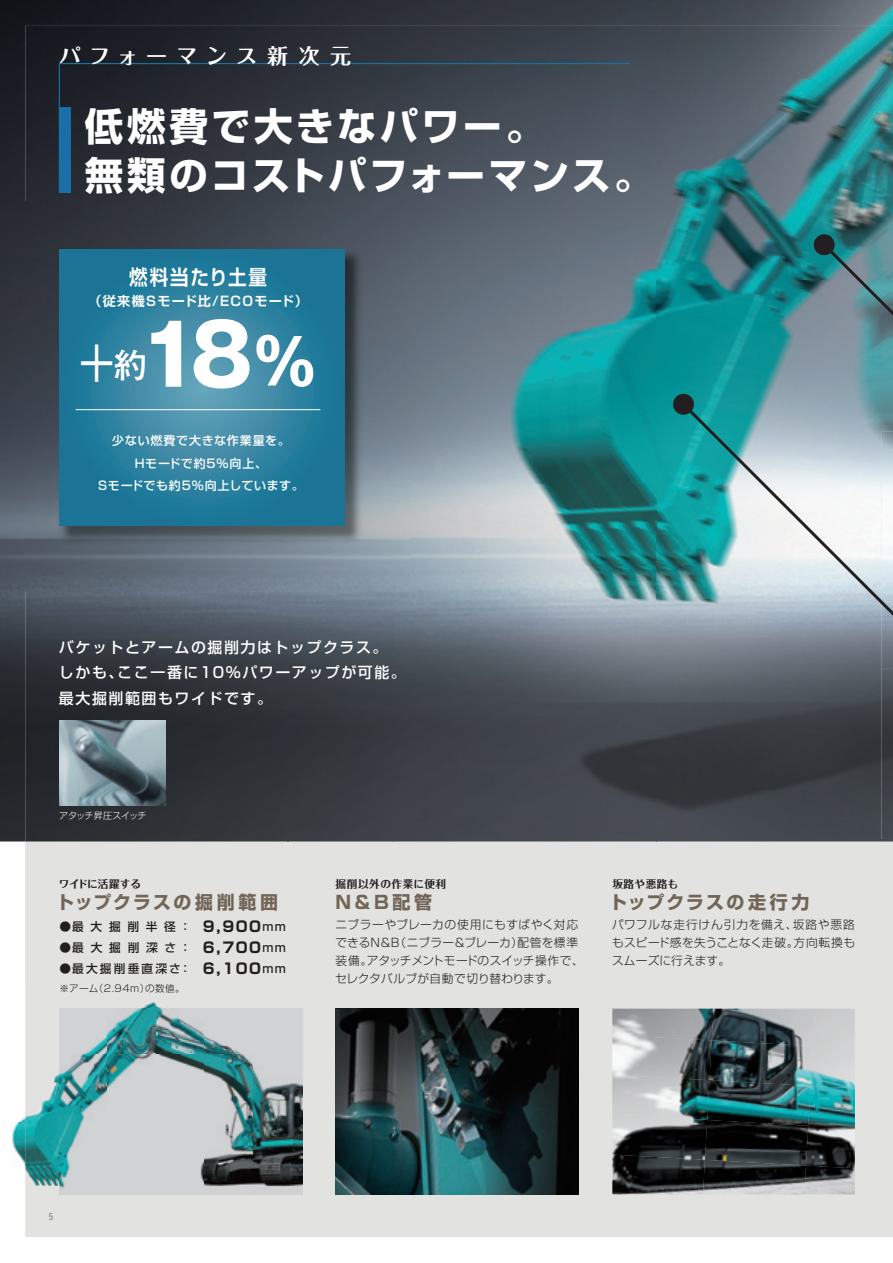
<style>
.page{position:relative;width:893px;height:1263px;background:#fff}
.page>*{position:absolute;margin:0;border:0;box-sizing:border-box;transform-origin:0 0}
.t1{font:83.7px "Gothic MB101 Pr 5 Bold 90 pv RKSJ H";color:#fff}
.t2{font:50.25px "Gothic MB101 Pr 5 Regular 90 pv RKSJ H";color:#fff;scale:.83 1}
.t3{font:38.4px/48.6px "Shin Go Pr 5 Bold 90 pv RKSJ H";letter-spacing:.08em;color:#fff}
.t4{font:21px "Folk Pro Bold 90 pv RKSJ H";letter-spacing:.43em;color:#fff}
.t5{font:20.7px "Shin Go Pr 5 De Bold 90 pv RKSJ H";letter-spacing:.095em;color:#fff;scale:.9 1}
.t6{font:18px "Shin Go Pr 5 Bold 90 pv RKSJ H";letter-spacing:.135em;color:#716557}
.t7{font:18px "Shin Go Pr 5 Bold 90 pv RKSJ H";letter-spacing:.115em;color:#716557}
.t8{font:15px/25.5px "Shin Go Pr 5 Medium 90 pv RKSJ H";letter-spacing:.1em;color:#fff}
.t9{font:13.05px "Shin Go Pr 5 De Bold 90 pv RKSJ H";letter-spacing:.1em;color:#fff}
.t10{font:12px/22.5px "Shin Go Pr 5 Medium 90 pv RKSJ H";letter-spacing:.065em;color:#fff;text-align:center}
.t11{font:11.7px/18px "Shin Go Pr 5 Light 90 pv RKSJ H";letter-spacing:.03em;color:#231f20}
.t12{font:11.7px "Shin Go Pr 5 Medium 90 pv RKSJ H";letter-spacing:.185em;color:#231f20}
.t13{font:11.7px "Shin Go Pr 5 Medium 90 pv RKSJ H";letter-spacing:.57em;color:#231f20}
.t14{font:11.7px "Shin Go Pr 5 Medium 90 pv RKSJ H";letter-spacing:.58em;color:#231f20}
.t15{font:10.65px "Folk Pro Bold 90 pv RKSJ H";letter-spacing:.045em;color:#231f20}
.t16{font:10.65px "Folk Pro Bold 90 pv RKSJ H";letter-spacing:-.01em;color:#231f20}
.t17{font:condensed 9.75px "Univers";color:#808285}
.t18{font:9.6px "Shin Go Pr 5 Light 90 pv RKSJ H";letter-spacing:.05em;color:#231f20}
.t19{font:9px "Shin Go Pr 5 Light 90 pv RKSJ H";letter-spacing:-.015em;color:#fff}
.s1{font-size:62.7px}
.s2{font-family:"Gothic MB101 Pr 5 Medium 90 pv RKSJ H";font-size:33.45px}
.s3{font-family:"Shin Go Pr 5 Bold 90 pv RKSJ H";font-size:14.7px}
</style>
<div class="page">
<div style="left:25px;top:25px;width:867px;height:1212px;background:#e2e2e1"></div>
<img style="left:0;top:0;width:892px;height:40px">
<img style="left:0;top:40px;width:25px;height:802px">
<img style="left:25px;top:25px;width:315px;height:177px">
<img style="left:340px;top:25px;width:316px;height:204px">
<img style="left:656px;top:25px;width:236px;height:510px">
<img style="left:394px;top:229px;width:262px;height:613px">
<img style="left:656px;top:535px;width:225px;height:255px">
<img style="left:25px;top:591px;width:369px;height:251px">
<img style="left:656px;top:790px;width:236px;height:52px">
<img style="left:12px;top:202px;width:398px;height:389px">
<img style="left:881px;top:671px;width:11px;height:168px">
<img style="left:335px;top:1009px;width:243px;height:185px">
<img style="left:12px;top:1118px;width:13px;height:48px">
<img style="left:142px;top:1001px;width:19px;height:7px">
<img style="left:25px;top:1074px;width:34px;height:112px">
<img style="left:59px;top:1008px;width:243px;height:187px">
<img style="left:612px;top:1009px;width:99px;height:26px">
<img style="left:711px;top:1009px;width:99px;height:31px">
<img style="left:810px;top:1009px;width:44px;height:77px">
<img style="left:612px;top:1035px;width:99px;height:39px">
<img style="left:709px;top:1040px;width:103px;height:46px">
<img style="left:612px;top:1074px;width:97px;height:40px">
<img style="left:707px;top:1080px;width:103px;height:40px">
<img style="left:805px;top:1086px;width:49px;height:79px">
<img style="left:612px;top:1114px;width:95px;height:40px">
<img style="left:704px;top:1120px;width:104px;height:45px">
<img style="left:612px;top:1154px;width:93px;height:40px">
<img style="left:702px;top:1160px;width:104px;height:34px">
<img style="left:804px;top:1165px;width:50px;height:29px">
<svg style="left:682px;top:403px;width:210px;height:268px"></svg>
<svg style="left:672px;top:393px;width:23px;height:23px"></svg>
<svg style="left:812px;top:233px;width:80px;height:272px;background:#87a4ad"></svg>
<svg style="left:58px;top:62px;width:573px;height:132px;background:#373f49"></svg>
<img style="left:59px;top:721px;width:107px;height:85px">
<svg style="left:59px;top:250px;width:286px;height:276px;background:#2c7f9e"></svg>
<hr style="left:76px;top:409px;width:244px;height:1px;background:#fff">
<h3 class="t4" style="left:59px;top:48px;width:293px">パフォーマンス新次元</h3>
<h3 class="t3" style="left:85px;top:108px;width:569px">低燃費で大きなパワー。<br>無類のコストパフォーマンス。</h3>
<h3 class="t5" style="left:129px;top:270px;width:155px">燃料当たり土量</h3>
<p class="t9" style="left:88px;top:297px;width:221px">（従来機Sモード比/ECOモード）</p>
<h1 class="t1" style="left:138px;top:324px;width:180px">18<span class="s1">％</span></h1>
<h2 class="t2" style="left:76px;top:345px;width:88px">＋<span class="s2">約</span></h2>
<p class="t10" style="left:98px;top:431px;width:207px">少ない燃費で大きな作業量を。<br>Hモードで約5％向上、<br>Sモードでも約5％向上しています。</p>
<p class="t8" style="left:59px;top:636px;width:348px">バケットとアームの掘削力はトップクラス。しかも、ここ一番に10％パワーアップが可能。最大掘削範囲もワイドです。</p>
<p class="t19" style="left:59px;top:812px;width:89px">アタッチ昇圧スイッチ</p>
<p class="t16" style="left:59px;top:880px;width:84px">ワイドに活躍する</p>
<h3 class="t6" style="left:56px;top:896px;width:223px">トップクラスの掘削範囲</h3>
<p class="t13" style="left:59px;top:922px;width:228px">●最大掘削半径：　<span class="s3">9,900</span>mm</p>
<p class="t14" style="left:59px;top:943px;width:228px">●最大掘削深さ：　<span class="s3">6,700</span>mm</p>
<p class="t12" style="left:59px;top:964px;width:228px">●最大掘削垂直深さ：　<span class="s3">6,100</span>mm</p>
<p class="t18" style="left:59px;top:985px;width:127px">※アーム（2.94m）の数値。</p>
<p class="t15" style="left:335px;top:880px;width:112px">掘削以外の作業に便利</p>
<h3 class="t6" style="left:335px;top:896px;width:98px">N&amp;B配管</h3>
<p class="t11" style="left:335px;top:917px;width:250px">ニブラーやブレーカの使用にもすばやく対応できるN&amp;B（ニブラー＆ブレーカ）配管を標準装備。アタッチメントモードのスイッチ操作で、セレクタバルブが自動で切り替わります。</p>
<p class="t15" style="left:612px;top:880px;width:67px">坂路や悪路も</p>
<h3 class="t7" style="left:609px;top:896px;width:202px">トップクラスの走行力</h3>
<p class="t11" style="left:612px;top:917px;width:244px;text-align:justify">パワフルな走行けん引力を備え、坂路や悪路もスピード感を失うことなく走破。方向転換もスムーズに行えます。</p>
<p class="t17" style="left:49px;top:1213px;width:6px">5</p>
</div>
